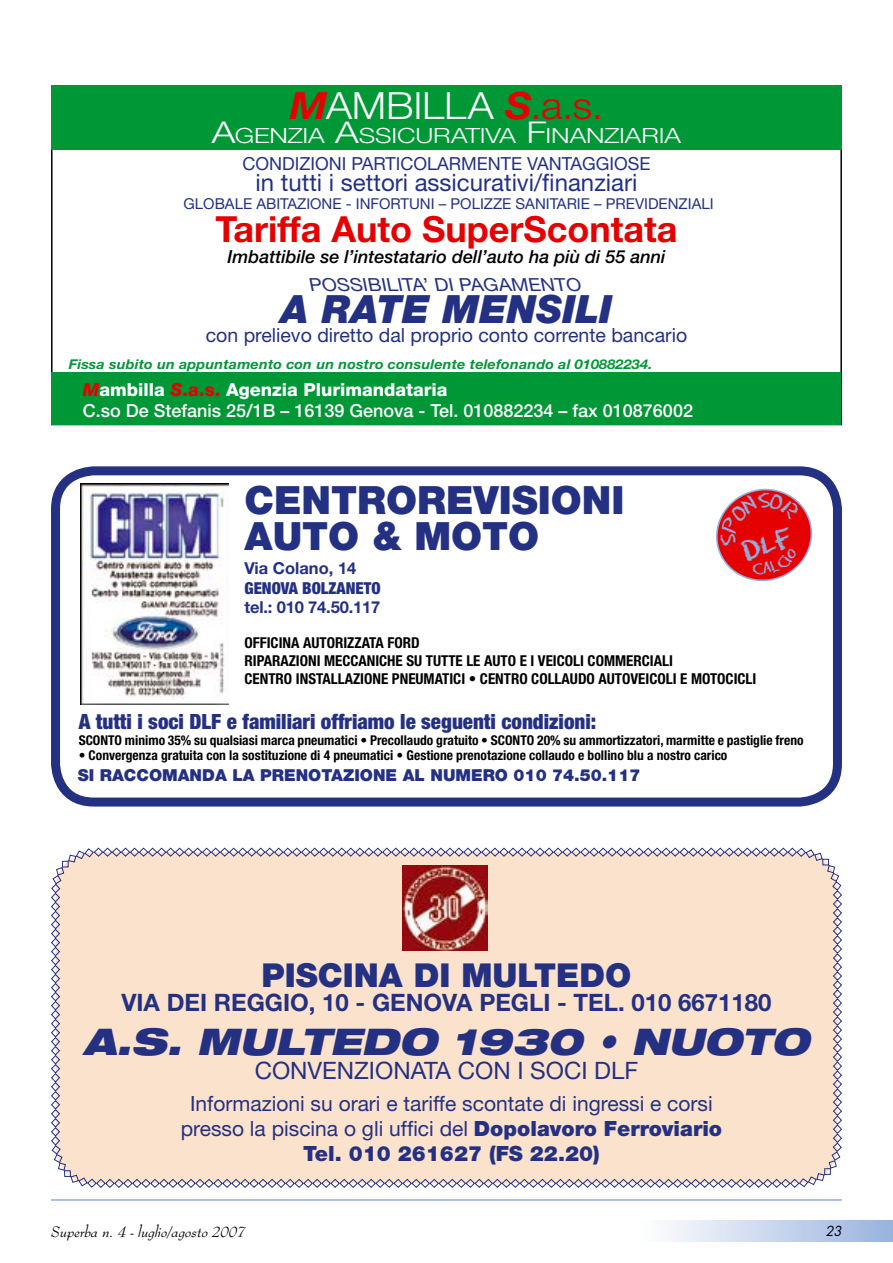
<style>
.page{position:relative;width:893px;height:1263px;background:#fff}
.page>*{position:absolute;margin:0;border:0;box-sizing:border-box;transform-origin:0 0}
.t1{font:900 39px/36px "Helvetica Neue";color:#243183}
.t2{font:italic 900 39px "Helvetica Neue";color:#243183}
.t3{font:300 37.5px "Helvetica Neue";letter-spacing:-.005em;color:#fff;scale:1.1 1}
.t4{font:italic 900 expanded 36.75px "Helvetica Neue";color:#243183}
.t5{font:700 36px "Helvetica Neue";color:#e50002}
.t6{font:900 33px "Helvetica Neue";color:#243183}
.t7{font:24px "Helvetica Neue";color:#243183}
.t8{font:700 24px "Helvetica Neue";color:#243183}
.t9{font:21px/25.2px "Helvetica Neue";color:#243183;text-align:center}
.t10{font:900 condensed 21px "Helvetica Neue";color:#243183}
.t11{font:300 21px "Helvetica Neue";letter-spacing:-.005em;color:#fff;scale:1.25 1}
.t12{font:19.5px "Helvetica Neue";color:#243183}
.t13{font:500 18px/21px "Helvetica Neue";color:#fff}
.t14{font:italic 500 18px "Helvetica Neue";color:#000}
.t15{font:18px "Helvetica Neue";color:#243183}
.t16{font:italic 18px "Helvetica Neue";color:#243183;scale:1.1 1}
.t17{font:900 16.5px "Helvetica Neue";color:#243183}
.t18{font:700 16.5px "Helvetica Neue";letter-spacing:-.01em;color:#243183}
.t19{font:900 condensed 16.5px "Helvetica Neue";color:#243183}
.t20{font:700 condensed 15px/18px "Helvetica Neue";color:#000}
.t21{font:15px "Helvetica Neue";color:#243183}
.t22{font:italic 15px "Bernhard Modern BT";color:#000}
.t23{font:700 condensed 13.5px "Helvetica Neue";color:#000}
.t24{font:italic 700 13.5px "Helvetica Neue";letter-spacing:.01em;color:#009736;scale:1.07 1}
.t25{font:italic 13.5px "Futura";color:#000}
.s1{font-weight:700;font-style:italic;color:#e50002}
.s2{color:#e50002}
.s3{font-size:30px}
.s4{font-weight:800;font-style:italic;color:#e50002}
.s5{font-weight:800}
.s6{font-weight:800;color:#e50002}
.s7{font-weight:900}
</style>
<div class="page">
<hr style="left:51px;top:1199px;width:791px;height:2px;background:#91afdc">
<div style="left:638px;top:1220px;width:255px;height:22px;background:linear-gradient(to right,#fff,#98b3dd)"></div>
<div style="left:51px;top:85px;width:791px;height:65px;background:#009736"></div>
<div style="left:51px;top:373px;width:789px;height:52px;background:#009736"></div>
<div style="left:51px;top:466px;width:791px;height:340px;border:9px solid #243183;border-radius:38px"></div>
<img style="left:81px;top:483px;width:148px;height:221px">
<div style="left:51px;top:847px;width:791px;height:341px;background:#fbe2cd"></div>
<img style="left:403px;top:866px;width:85px;height:85px">
<svg style="left:716px;top:488px;width:97px;height:94px"></svg>
<h2 class="t3" style="left:290px;top:83px;width:286px"><span class="s1">M</span>AMBILLA <span class="s1">S</span><span class="s2">.A.S.</span></h2>
<h3 class="t11" style="left:212px;top:123px;width:377px"><span class="s3">A</span>GENZIA <span class="s3">A</span>SSICURATIVA <span class="s3">F</span>INANZIARIA</h3>
<h3 class="t15" style="left:242px;top:153px;width:410px">CONDIZIONI PARTICOLARMENTE VANTAGGIOSE</h3>
<h3 class="t7" style="left:256px;top:169px;width:383px">in tutti i settori assicurativi/finanziari</h3>
<p class="t21" style="left:184px;top:195px;width:532px">GLOBALE ABITAZIONE - INFORTUNI – POLIZZE SANITARIE – PREVIDENZIALI</p>
<h3 class="t5" style="left:215px;top:207px;width:464px">Tariffa Auto SuperScontata</h3>
<h3 class="t14" style="left:228px;top:246px;width:439px">Imbattibile se l’intestatario dell’auto ha più di 55 anni</h3>
<h3 class="t16" style="left:310px;top:274px;width:253px">POSSIBILITA’ DI PAGAMENTO</h3>
<h1 class="t2" style="left:281px;top:285px;width:333px">A RATE MENSILI</h1>
<h3 class="t12" style="left:206px;top:324px;width:483px">con prelievo diretto dal proprio conto corrente bancario</h3>
<h3 class="t13" style="left:83px;top:379px;width:612px"><span class="s4">M</span><span class="s5">ambilla</span> <span class="s4">S</span><span class="s6">.a.s.</span> <span class="s5">Agenzia Plurimandataria<br></span>C.so De Stefanis 25/1B – 16139 Genova - Tel. 010882234 – fax 010876002</h3>
<p class="t24" style="left:69px;top:356px;width:547px">Fissa subito un appuntamento con un nostro consulente telefonando al 010882234.</p>
<h1 class="t1" style="left:244px;top:482px;width:381px">CENTROREVISIONI<br>AUTO &amp; MOTO</h1>
<p class="t18" style="left:244px;top:558px;width:113px">Via Colano, 14</p>
<p class="t19" style="left:244px;top:578px;width:138px">GENOVA BOLZANETO</p>
<p class="t18" style="left:244px;top:597px;width:137px">tel.: 010 74.50.117</p>
<p class="t20" style="left:244px;top:633px;width:513px">OFFICINA AUTORIZZATA FORD<br>RIPARAZIONI MECCANICHE SU TUTTE LE AUTO E I VEICOLI COMMERCIALI<br>CENTRO INSTALLAZIONE PNEUMATICI • CENTRO COLLAUDO AUTOVEICOLI E MOTOCICLI</p>
<h3 class="t10" style="left:79px;top:708px;width:519px">A tutti i soci DLF e familiari offriamo le seguenti condizioni:</h3>
<p class="t23" style="left:79px;top:732px;width:726px">SCONTO minimo 35% su qualsiasi marca pneumatici • Precollaudo gratuito • SCONTO 20% su ammortizzatori, marmitte e pastiglie freno</p>
<p class="t23" style="left:79px;top:747px;width:650px">• Convergenza gratuita con la sostituzione di 4 pneumatici • Gestione prenotazione collaudo e bollino blu a nostro carico</p>
<p class="t17" style="left:78px;top:765px;width:564px">SI RACCOMANDA LA PRENOTAZIONE AL NUMERO 010 74.50.117</p>
<h3 class="t6" style="left:262px;top:956px;width:371px">PISCINA DI MULTEDO</h3>
<h3 class="t8" style="left:121px;top:988px;width:652px">VIA DEI REGGIO, 10 - GENOVA PEGLI - TEL. 010 6671180</h3>
<h3 class="t4" style="left:84px;top:1018px;width:727px">A.S. MULTEDO 1930 • NUOTO</h3>
<h3 class="t7" style="left:255px;top:1056px;width:385px">CONVENZIONATA CON I SOCI DLF</h3>
<h3 class="t9" style="left:181px;top:1090px;width:543px">Informazioni su orari e tariffe scontate di ingressi e corsi presso la piscina o gli uffici del <span class="s7">Dopolavoro Ferroviario<br>Tel. 010 261627 (FS 22.20)</span></h3>
<p class="t22" style="left:51px;top:1222px;width:196px">Superba n. 4 - luglio/agosto 2007</p>
<p class="t25" style="left:825px;top:1222px;width:18px">23</p>
</div>
